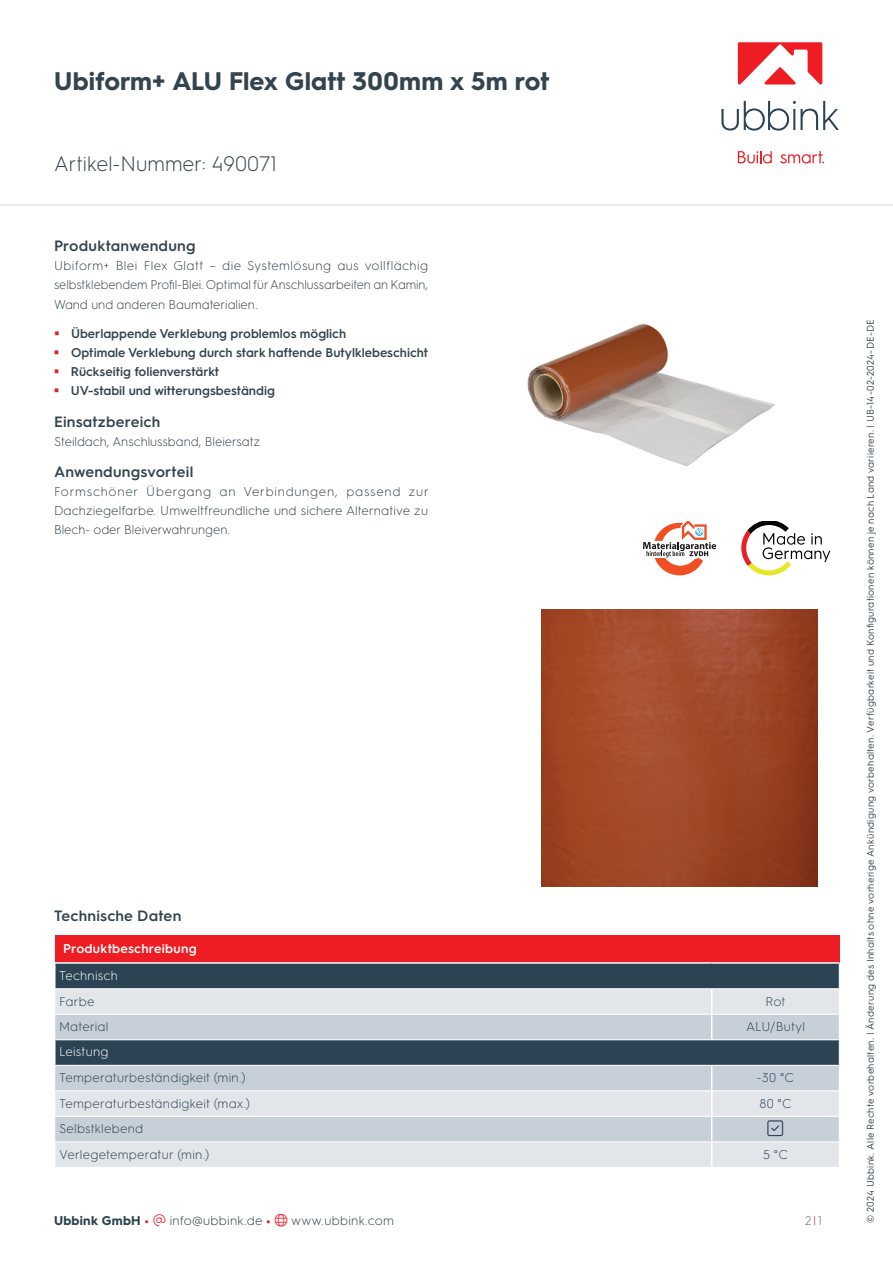
<style>
.page{position:relative;width:893px;height:1263px;background:#fff}
.page>*{position:absolute;margin:0;border:0;box-sizing:border-box;transform-origin:0 0}
.t1{font:700 25.5px "HGS3";letter-spacing:.005em;color:#33444f}
.t2{font:300 21px "HGS3";color:#33444f}
.t3{font:300 18px "Font Awesome 6 Pro";color:#2c4354}
.t4{font:600 15px "HGS3";letter-spacing:.01em;color:#33444f}
.t5{font:300 12.75px/19.2px "HGS3";color:#33444f;text-align:justify}
.t6{font:600 12.75px/19.2px "HGS3";color:#33444f}
.t7{font:300 12.75px "HGS3";letter-spacing:.015em;color:#2c4354}
.t8{font:300 12.75px "HGS3";letter-spacing:.02em;color:#2c424c}
.t9{font:600 12.75px "HGS3";letter-spacing:.02em;color:#fff}
.t10{font:300 12.75px "HGS3";letter-spacing:.015em;color:#fff}
.t11{font:300 12.75px "HGS3";color:#66737c}
.t12{font:9.75px "HGS3";letter-spacing:.03em;color:#33444f}
.s1{font-weight:700}
.s2{font-weight:700;color:#e31e25}
.s3{color:#ee1f2d}
.s4{color:#e31e25}
</style>
<div class="page">
<div style="left:55px;top:935px;width:784px;height:28px;background:#ee1d23"></div>
<div style="left:56px;top:964px;width:783px;height:24px;background:#2c4354"></div>
<div style="left:55px;top:989px;width:784px;height:178px;background:#e2e6eb"></div>
<svg style="left:55px;top:1015px;width:784px;height:126px;fill:#c7d0d9"></svg>
<hr style="left:54px;top:962px;width:658px;height:2px;background:#fff">
<hr style="left:712px;top:962px;width:127px;height:2px;background:#fff">
<hr style="left:55px;top:1014px;width:657px;height:1px;background:#fff">
<hr style="left:712px;top:1014px;width:127px;height:1px;background:#fff">
<svg style="left:711px;top:989px;width:1px;height:50px"></svg>
<hr style="left:54px;top:1039px;width:658px;height:1px;background:#fff">
<hr style="left:712px;top:1039px;width:128px;height:1px;background:#fff">
<hr style="left:54px;top:1040px;width:2px;height:25px;background:#fff">
<hr style="left:54px;top:1065px;width:658px;height:1px;background:#fff">
<hr style="left:712px;top:1065px;width:128px;height:1px;background:#fff">
<hr style="left:55px;top:1090px;width:657px;height:1px;background:#fff">
<hr style="left:712px;top:1090px;width:127px;height:1px;background:#fff">
<hr style="left:55px;top:1116px;width:657px;height:1px;background:#fff">
<hr style="left:712px;top:1116px;width:127px;height:1px;background:#fff">
<hr style="left:55px;top:1141px;width:657px;height:1px;background:#fff">
<hr style="left:712px;top:1141px;width:127px;height:1px;background:#fff">
<svg style="left:711px;top:1066px;width:1px;height:101px"></svg>
<svg style="left:839px;top:964px;width:1px;height:101px"></svg>
<img style="left:541px;top:610px;width:276px;height:276px">
<svg style="left:741px;top:521px;width:89px;height:54px"></svg>
<svg style="left:643px;top:521px;width:73px;height:54px"></svg>
<img style="left:527px;top:324px;width:248px;height:142px">
<hr style="left:0;top:204px;width:893px;height:2px;background:#e1e4e6">
<svg style="left:721px;top:101px;width:118px;height:30px"></svg>
<svg style="left:738px;top:151px;width:34px;height:13px"></svg>
<svg style="left:780px;top:151px;width:44px;height:13px"></svg>
<svg style="left:738px;top:42px;width:84px;height:43px"></svg>
<svg style="left:768px;top:1121px;width:15px;height:15px"></svg>
<h1 class="t1" style="left:54px;top:63px;width:497px">Ubiform+ ALU Flex Glatt 300mm x 5m rot</h1>
<h2 class="t2" style="left:54px;top:150px;width:224px">Artikel-Nummer: 490071</h2>
<p class="t4" style="left:54px;top:235px;width:143px">Produktanwendung</p>
<p class="t5" style="left:54px;top:255px;width:376px">Ubiform+ Blei Flex Glatt – die Systemlösung aus vollflächig selbstklebendem Profil-Blei. Optimal für Anschlussarbeiten an Kamin, Wand und anderen Baumaterialien.</p>
<p class="t6" style="left:71px;top:323px;width:359px">Überlappende Verklebung problemlos möglich<br>Optimale Verklebung durch stark haftende Butylklebeschicht Rückseitig folienverstärkt<br>UV-stabil und witterungsbeständig</p>
<p class="t4" style="left:54px;top:411px;width:108px">Einsatzbereich</p>
<p class="t5" style="left:54px;top:431px;width:208px">Steildach, Anschlussband, Bleiersatz</p>
<p class="t4" style="left:54px;top:461px;width:141px">Anwendungsvorteil</p>
<p class="t5" style="left:54px;top:481px;width:376px">Formschöner Übergang an Verbindungen, passend zur Dachziegelfarbe. Umweltfreundliche und sichere Alternative zu Blech- oder Bleiverwahrungen.</p>
<p class="t4" style="left:54px;top:905px;width:129px">Technische Daten</p>
<p class="t9" style="left:63px;top:939px;width:135px">Produktbeschreibung</p>
<p class="t10" style="left:59px;top:967px;width:60px">Technisch</p>
<p class="t7" style="left:59px;top:993px;width:37px">Farbe</p>
<p class="t7" style="left:765px;top:993px;width:22px">Rot</p>
<p class="t7" style="left:59px;top:1018px;width:51px">Material</p>
<p class="t7" style="left:746px;top:1018px;width:60px">ALU/Butyl</p>
<p class="t10" style="left:59px;top:1043px;width:51px">Leistung</p>
<p class="t7" style="left:59px;top:1069px;width:188px">Temperaturbeständigkeit (min.)</p>
<p class="t7" style="left:757px;top:1069px;width:39px">-30 °C</p>
<p class="t7" style="left:59px;top:1095px;width:193px">Temperaturbeständigkeit (max.)</p>
<p class="t7" style="left:759px;top:1095px;width:34px">80 °C</p>
<p class="t7" style="left:59px;top:1120px;width:86px">Selbstklebend</p>
<h3 class="t3" style="left:768px;top:1120px;width:17px">▲❑◆</h3>
<p class="t7" style="left:59px;top:1146px;width:152px">Verlegetemperatur (min.)</p>
<p class="t7" style="left:763px;top:1146px;width:27px">5 °C</p>
<p class="t8" style="left:54px;top:1211px;width:342px"><span class="s1">Ubbink GmbH</span> <span class="s2">•</span> <span class="s3">▼</span> info@ubbink.de <span class="s2">•</span> <span class="s3">●□</span> www.ubbink.com</p>
<p class="t11" style="left:805px;top:1211px;width:18px">2<span class="s4">|</span>1</p>
<p class="t12" style="left:864px;top:1222px;width:905px;rotate:-90deg">© 2024 Ubbink. Alle Rechte vorbehalten. | Änderung des Inhalts ohne vorherige Ankündigung vorbehalten. Verfügbarkeit und Konfigurationen können je nach Land variieren. | UB-14-02-2024-DE-DE</p>
</div>
